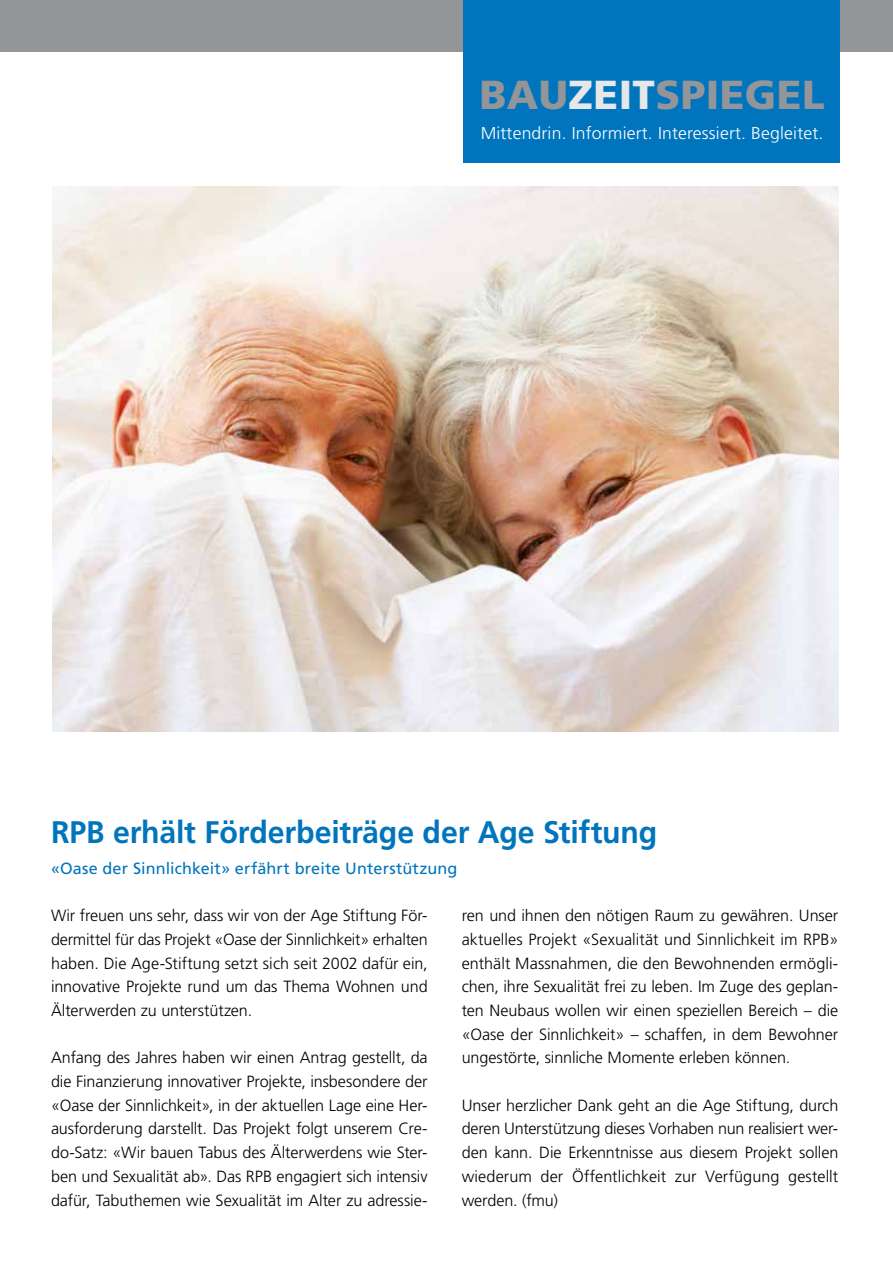
<style>
.page{position:relative;width:893px;height:1263px;background:#fff}
.page>*{position:absolute;margin:0;border:0;box-sizing:border-box;transform-origin:0 0}
.t1{font:900 40.5px "Frutiger LT Pro";letter-spacing:.01em;color:#939598}
.t2{font:700 31.2px "Frutiger LT Std";letter-spacing:-.005em;color:#0075bd}
.t3{font:300 17.1px "Frutiger LT Pro";letter-spacing:.01em;color:#fff}
.t4{font:300 16.2px/23.7px "Frutiger LT Std";letter-spacing:-.005em;color:#000;text-align:justify}
.t5{font:16.2px "Frutiger LT Std";letter-spacing:.01em;color:#0075bd}
.s1{color:#e6e7e8}
</style>
<div class="page">
<div style="left:0;top:0;width:893px;height:52px;background:#939598"></div>
<div style="left:463px;top:0;width:377px;height:163px;background:#0075bd"></div>
<img style="left:52px;top:186px;width:787px;height:545px">
<h1 class="t1" style="left:479px;top:70px;width:347px">BAU<span class="s1">ZEIT</span>SPIEGEL</h1>
<p class="t3" style="left:481px;top:123px;width:344px">Mittendrin. Informiert. Interessiert. Begleitet.</p>
<h2 class="t2" style="left:51px;top:814px;width:608px">RPB erhält Förderbeiträge der Age Stiftung</h2>
<p class="t5" style="left:51px;top:859px;width:408px">«Oase der Sinnlichkeit» erfährt breite Unterstützung</p>
<p class="t4" style="left:51px;top:904px;width:378px">Wir freuen uns sehr, dass wir von der Age Stiftung För&shy;dermittel für das Projekt «Oase der Sinnlichkeit» erhalten haben. Die Age-Stiftung setzt sich seit 2002 dafür ein, innovative Projekte rund um das Thema Wohnen und Älterwerden zu unterstützen.</p>
<p class="t4" style="left:51px;top:1046px;width:378px">Anfang des Jahres haben wir einen Antrag gestellt, da die Finanzierung innovativer Projekte, insbesondere der «Oase der Sinnlichkeit», in der aktuellen Lage eine Her&shy;ausforderung darstellt. Das Projekt folgt unserem Cre&shy;do-Satz: «Wir bauen Tabus des Älterwerdens wie Ster&shy;ben und Sexualität ab». Das RPB engagiert sich intensiv dafür, Tabuthemen wie Sexualität im Alter zu adressie-</p>
<p class="t4" style="left:462px;top:904px;width:378px">ren und ihnen den nötigen Raum zu gewähren. Unser aktuelles Projekt «Sexualität und Sinnlichkeit im RPB» enthält Massnahmen, die den Bewohnenden ermögli&shy;chen, ihre Sexualität frei zu leben. Im Zuge des geplan&shy;ten Neubaus wollen wir einen speziellen Bereich – die «Oase der Sinnlichkeit» – schaffen, in dem Bewohner ungestörte, sinnliche Momente erleben können.</p>
<p class="t4" style="left:462px;top:1093px;width:378px">Unser herzlicher Dank geht an die Age Stiftung, durch deren Unterstützung dieses Vorhaben nun realisiert wer&shy;den kann. Die Erkenntnisse aus diesem Projekt sollen wiederum der Öffentlichkeit zur Verfügung gestellt werden. (fmu)</p>
</div>
